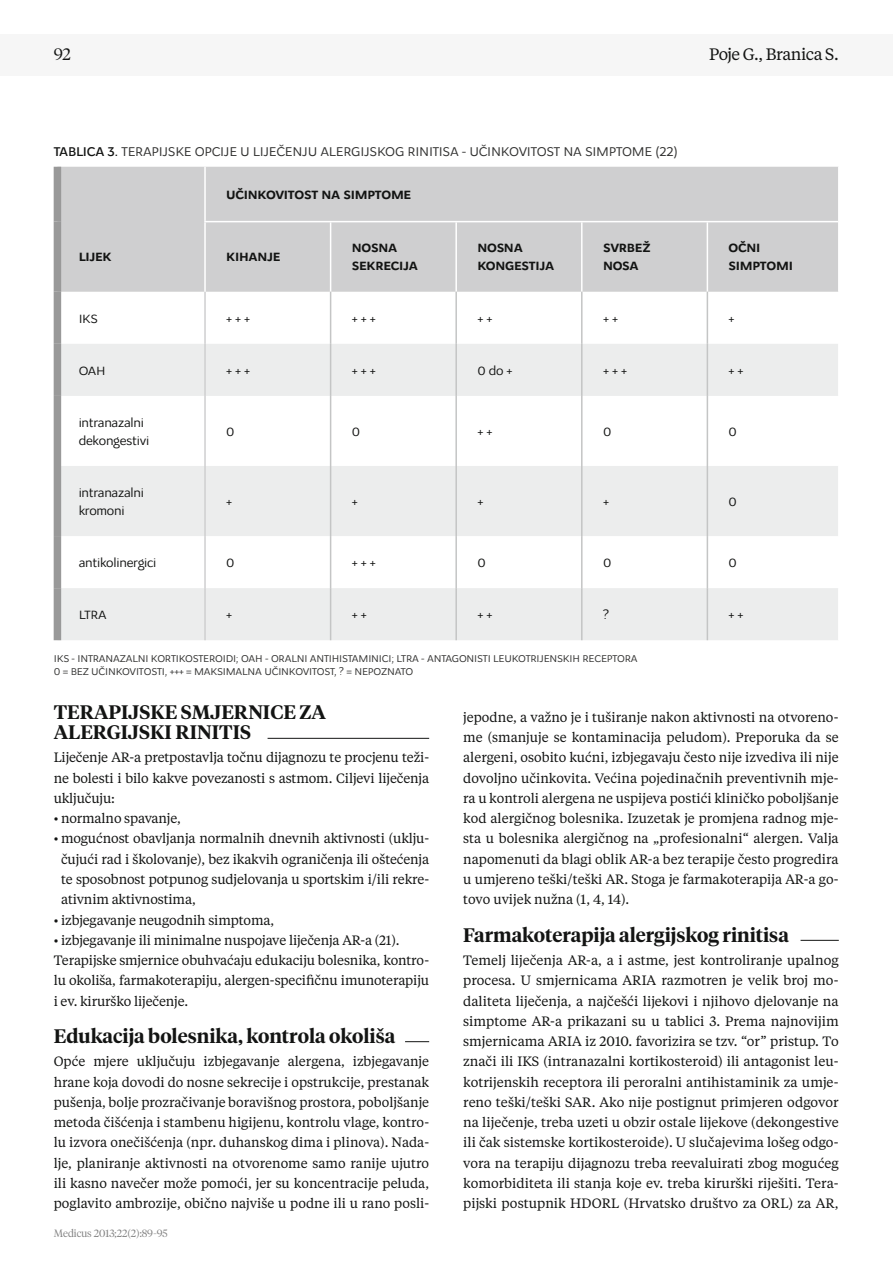
<style>
.page{position:relative;width:893px;height:1262px;background:#fff}
.page>*{position:absolute;margin:0;border:0;box-sizing:border-box;transform-origin:0 0}
.t1{font:600 19.5px/20.2px "Tiempos Headline";color:#131413}
.t2{font:16.5px "Tiempos Headline";letter-spacing:-.03em;color:#131413}
.t3{font:300 16.5px "Tiempos Headline";color:#131413}
.t4{font:13.5px/20.2px "Tiempos Headline";letter-spacing:-.01em;color:#131413;text-align:justify}
.t5{font:13.5px "Osnova Pro";letter-spacing:-.02em;color:#313130}
.t6{font:12.75px/18px "Osnova Pro";letter-spacing:-.02em;color:#131413}
.t7{font:700 12.75px/18px "Osnova Pro";letter-spacing:-.02em;color:#131413}
.t8{font:10.5px/12.6px "Osnova Pro";letter-spacing:-.02em;color:#313130}
.t9{font:300 10.5px "Tiempos Headline";color:#818181}
.s1{font-weight:500;color:#131413}
</style>
<div class="page">
<div style="left:0;top:34px;width:893px;height:41px;background:#f6f6f6"></div>
<div style="left:61px;top:167px;width:777px;height:125px;background:#cfcfd0"></div>
<svg style="left:61px;top:344px;width:777px;height:296px;fill:#eceded"></svg>
<hr style="left:204px;top:167px;width:2px;height:54px;background:#fff">
<hr style="left:204px;top:292px;width:2px;height:52px;background:#cfcfd0">
<hr style="left:204px;top:344px;width:2px;height:52px;background:#cfcfd0">
<hr style="left:204px;top:396px;width:2px;height:70px;background:#cfcfd0">
<hr style="left:204px;top:466px;width:2px;height:70px;background:#cfcfd0">
<hr style="left:204px;top:536px;width:2px;height:52px;background:#cfcfd0">
<hr style="left:204px;top:588px;width:2px;height:52px;background:#cfcfd0">
<div style="left:54px;top:167px;width:7px;height:55px;background:#999"></div>
<div style="left:54px;top:222px;width:7px;height:70px;background:#999"></div>
<div style="left:54px;top:292px;width:7px;height:52px;background:#999"></div>
<div style="left:54px;top:344px;width:7px;height:52px;background:#999"></div>
<div style="left:54px;top:396px;width:7px;height:70px;background:#999"></div>
<div style="left:54px;top:466px;width:7px;height:70px;background:#999"></div>
<div style="left:54px;top:536px;width:7px;height:52px;background:#999"></div>
<div style="left:54px;top:588px;width:7px;height:52px;background:#999"></div>
<hr style="left:204px;top:222px;width:2px;height:70px;background:#fff">
<hr style="left:330px;top:222px;width:1px;height:70px;background:#fff">
<hr style="left:455px;top:222px;width:2px;height:70px;background:#fff">
<hr style="left:581px;top:222px;width:1px;height:70px;background:#fff">
<hr style="left:707px;top:222px;width:1px;height:70px;background:#fff">
<hr style="left:204px;top:221px;width:634px;height:1px;background:#fff">
<hr style="left:330px;top:292px;width:1px;height:52px;background:#c4c5c5">
<hr style="left:455px;top:292px;width:2px;height:52px;background:#c4c5c5">
<hr style="left:581px;top:292px;width:1px;height:52px;background:#c4c5c5">
<hr style="left:707px;top:292px;width:1px;height:52px;background:#c4c5c5">
<hr style="left:330px;top:344px;width:1px;height:52px;background:#c4c5c5">
<hr style="left:455px;top:344px;width:2px;height:52px;background:#c4c5c5">
<hr style="left:581px;top:344px;width:1px;height:52px;background:#c4c5c5">
<hr style="left:707px;top:344px;width:1px;height:52px;background:#c4c5c5">
<hr style="left:330px;top:396px;width:1px;height:70px;background:#c4c5c5">
<hr style="left:455px;top:396px;width:2px;height:70px;background:#c4c5c5">
<hr style="left:581px;top:396px;width:1px;height:70px;background:#c4c5c5">
<hr style="left:707px;top:396px;width:1px;height:70px;background:#c4c5c5">
<hr style="left:330px;top:466px;width:1px;height:70px;background:#c4c5c5">
<hr style="left:455px;top:466px;width:2px;height:70px;background:#c4c5c5">
<hr style="left:581px;top:466px;width:1px;height:70px;background:#c4c5c5">
<hr style="left:707px;top:466px;width:1px;height:70px;background:#c4c5c5">
<hr style="left:330px;top:536px;width:1px;height:52px;background:#c4c5c5">
<hr style="left:455px;top:536px;width:2px;height:52px;background:#c4c5c5">
<hr style="left:581px;top:536px;width:1px;height:52px;background:#c4c5c5">
<hr style="left:707px;top:536px;width:1px;height:52px;background:#c4c5c5">
<hr style="left:330px;top:588px;width:1px;height:52px;background:#c4c5c5">
<hr style="left:455px;top:588px;width:2px;height:52px;background:#c4c5c5">
<hr style="left:581px;top:588px;width:1px;height:52px;background:#c4c5c5">
<hr style="left:707px;top:588px;width:1px;height:52px;background:#c4c5c5">
<hr style="left:268px;top:738px;width:161px;height:1px;background:#131413">
<hr style="left:800px;top:940px;width:39px;height:1px;background:#131413">
<svg style="left:405px;top:1041px;width:24px;height:1px"></svg>
<p class="t3" style="left:54px;top:47px;width:19px">92</p>
<p class="t5" style="left:54px;top:146px;width:626px"><span class="s1">TABLICA 3.</span> TERAPIJSKE OPCIJE U LIJEČENJU ALERGIJSKOG RINITISA - UČINKOVITOST NA SIMPTOME (22)</p>
<p class="t7" style="left:226px;top:187px;width:187px">UČINKOVITOST NA SIMPTOME</p>
<p class="t2" style="left:709px;top:47px;width:131px">Poje G., Branica S.</p>
<p class="t7" style="left:79px;top:249px;width:34px">LIJEK</p>
<p class="t7" style="left:226px;top:249px;width:56px">KIHANJE</p>
<p class="t7" style="left:352px;top:240px;width:68px">NOSNA<br>SEKRECIJA</p>
<p class="t7" style="left:477px;top:240px;width:78px">NOSNA<br>KONGESTIJA</p>
<p class="t7" style="left:603px;top:240px;width:49px">SVRBEŽ<br>NOSA</p>
<p class="t7" style="left:729px;top:240px;width:66px">OČNI<br>SIMPTOMI</p>
<p class="t6" style="left:79px;top:310px;width:21px">IKS</p>
<p class="t6" style="left:226px;top:310px;width:26px">+ + +</p>
<p class="t6" style="left:352px;top:310px;width:26px">+ + +</p>
<p class="t6" style="left:477px;top:310px;width:17px">+ +</p>
<p class="t6" style="left:603px;top:310px;width:17px">+ +</p>
<p class="t6" style="left:729px;top:310px;width:8px">+</p>
<p class="t6" style="left:79px;top:362px;width:29px">OAH</p>
<p class="t6" style="left:226px;top:362px;width:26px">+ + +</p>
<p class="t6" style="left:352px;top:362px;width:26px">+ + +</p>
<p class="t6" style="left:477px;top:362px;width:37px">0 do +</p>
<p class="t6" style="left:603px;top:362px;width:26px">+ + +</p>
<p class="t6" style="left:729px;top:362px;width:17px">+ +</p>
<p class="t6" style="left:79px;top:414px;width:72px">intranazalni dekongestivi</p>
<p class="t6" style="left:226px;top:423px;width:10px">0</p>
<p class="t6" style="left:352px;top:423px;width:10px">0</p>
<p class="t6" style="left:477px;top:423px;width:17px">+ +</p>
<p class="t6" style="left:603px;top:423px;width:10px">0</p>
<p class="t6" style="left:729px;top:423px;width:10px">0</p>
<p class="t6" style="left:79px;top:485px;width:67px">intranazalni kromoni</p>
<p class="t6" style="left:226px;top:494px;width:8px">+</p>
<p class="t6" style="left:352px;top:494px;width:8px">+</p>
<p class="t6" style="left:477px;top:494px;width:8px">+</p>
<p class="t6" style="left:603px;top:494px;width:8px">+</p>
<p class="t6" style="left:729px;top:494px;width:10px">0</p>
<p class="t6" style="left:79px;top:555px;width:79px">antikolinergici</p>
<p class="t6" style="left:226px;top:555px;width:10px">0</p>
<p class="t6" style="left:352px;top:555px;width:26px">+ + +</p>
<p class="t6" style="left:477px;top:555px;width:10px">0</p>
<p class="t6" style="left:603px;top:555px;width:10px">0</p>
<p class="t6" style="left:729px;top:555px;width:10px">0</p>
<p class="t6" style="left:79px;top:607px;width:29px">LTRA</p>
<p class="t6" style="left:226px;top:607px;width:8px">+</p>
<p class="t6" style="left:352px;top:607px;width:17px">+ +</p>
<p class="t6" style="left:477px;top:607px;width:17px">+ +</p>
<p class="t6" style="left:603px;top:607px;width:8px">?</p>
<p class="t6" style="left:729px;top:607px;width:17px">+ +</p>
<p class="t8" style="left:54px;top:653px;width:585px">IKS - INTRANAZALNI KORTIKOSTEROIDI; OAH - ORALNI ANTIHISTAMINICI; LTRA - ANTAGONISTI LEUKOTRIJENSKIH RECEPTORA<br>0 = BEZ UČINKOVITOSTI, +++ = MAKSIMALNA UČINKOVITOST, ? = NEPOZNATO</p>
<h1 class="t1" style="left:54px;top:703px;width:274px">TERAPIJSKE SMJERNICE ZA<br>ALERGIJSKI RINITIS</h1>
<p class="t4" style="left:54px;top:748px;width:377px">Liječenje AR-a pretpostavlja točnu dijagnozu te procjenu teži&shy;ne bolesti i bilo kakve povezanosti s astmom. Ciljevi liječenja uključuju:</p>
<p class="t4" style="left:54px;top:809px;width:129px">• normalno spavanje,</p>
<p class="t4" style="left:61px;top:829px;width:370px;text-indent:-7px">• mogućnost obavljanja normalnih dnevnih aktivnosti (uklju&shy;čujući rad i školovanje), bez ikakvih ograničenja ili oštećenja te sposobnost potpunog sudjelovanja u sportskim i/ili rekre&shy;ativnim aktivnostima,</p>
<p class="t4" style="left:54px;top:910px;width:222px">• izbjegavanje neugodnih simptoma,</p>
<p class="t4" style="left:54px;top:931px;width:377px;text-align:left">• izbjegavanje ili minimalne nuspojave liječenja AR-a (21).<br>Terapijske smjernice obuhvaćaju edukaciju bolesnika, kontro&shy;lu okoliša, farmakoterapiju, alergen-specifičnu imunoterapiju i ev. kirurško liječenje.</p>
<h1 class="t1" style="left:54px;top:1027px;width:343px">Edukacija bolesnika, kontrola okoliša</h1>
<p class="t4" style="left:54px;top:1052px;width:377px">Opće mjere uključuju izbjegavanje alergena, izbjegavanje hrane koja dovodi do nosne sekrecije i opstrukcije, prestanak pušenja, bolje prozračivanje boravišnog prostora, poboljšanje metoda čišćenja i stambenu higijenu, kontrolu vlage, kontro&shy;lu izvora onečišćenja (npr. duhanskog dima i plinova). Nada&shy;lje, planiranje aktivnosti na otvorenome samo ranije ujutro ili kasno navečer može pomoći, jer su koncentracije peluda, poglavito ambrozije, obično najviše u podne ili u rano posli-</p>
<p class="t9" style="left:54px;top:1229px;width:115px">Medicus 2013;22(2):89-95</p>
<p class="t4" style="left:463px;top:708px;width:377px">jepodne, a važno je i tuširanje nakon aktivnosti na otvoreno&shy;me (smanjuje se kontaminacija peludom). Preporuka da se alergeni, osobito kućni, izbjegavaju često nije izvediva ili nije dovoljno učinkovita. Većina pojedinačnih preventivnih mje&shy;ra u kontroli alergena ne uspijeva postići kliničko poboljšanje kod alergičnog bolesnika. Izuzetak je promjena radnog mje&shy;sta u bolesnika alergičnog na „profesionalni“ alergen. Valja napomenuti da blagi oblik AR-a bez terapije često progredira u umjereno teški/teški AR. Stoga je farmakoterapija AR-a go&shy;tovo uvijek nužna (1, 4, 14).</p>
<h1 class="t1" style="left:463px;top:926px;width:327px">Farmakoterapija alergijskog rinitisa</h1>
<p class="t4" style="left:463px;top:951px;width:377px">Temelj liječenja AR-a, a i astme, jest kontroliranje upalnog procesa. U smjernicama ARIA razmotren je velik broj mo&shy;daliteta liječenja, a najčešći lijekovi i njihovo djelovanje na simptome AR-a prikazani su u tablici 3. Prema najnovijim smjernicama ARIA iz 2010. favorizira se tzv. “or” pristup. To znači ili IKS (intranazalni kortikosteroid) ili antagonist leu&shy;kotrijenskih receptora ili peroralni antihistaminik za umje&shy;reno teški/teški SAR. Ako nije postignut primjeren odgovor na liječenje, treba uzeti u obzir ostale lijekove (dekongestive ili čak sistemske kortikosteroide). U slučajevima lošeg odgo&shy;vora na terapiju dijagnozu treba reevaluirati zbog mogućeg komorbiditeta ili stanja koje ev. treba kirurški riješiti. Tera&shy;pijski postupnik HDORL (Hrvatsko društvo za ORL) za AR,</p>
</div>
